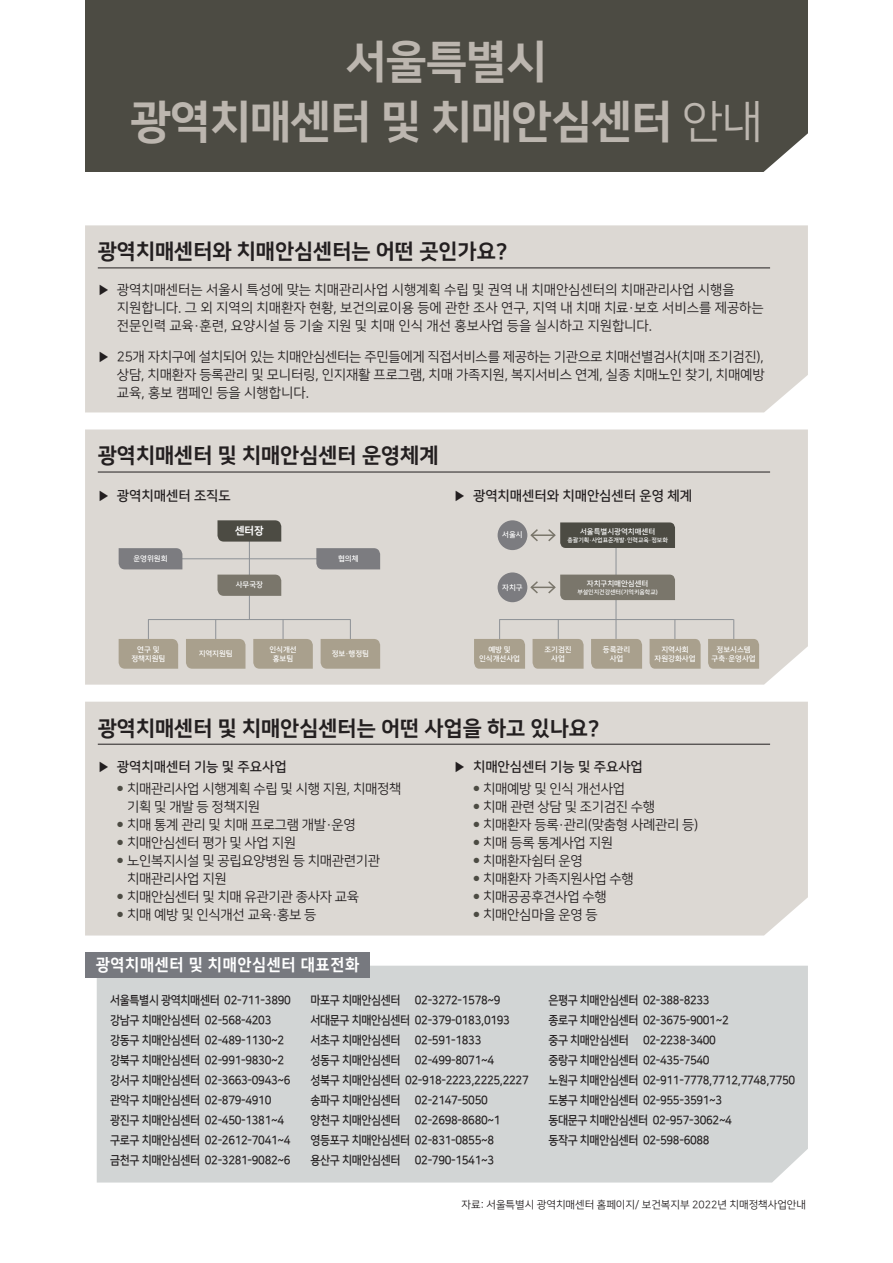
<style>
.page{position:relative;width:893px;height:1263px;background:#fff}
.page>*{position:absolute;margin:0;border:0;box-sizing:border-box;transform-origin:0 0}
.t1{font:45px/60px "Nanum Square OTFEB";letter-spacing:-.02em;color:#bcb6af;text-align:center}
.t2{font:21px "Nanum Square OTFEB";color:#231f20}
.t3{font:16.5px "Nanum Square OTFEB";letter-spacing:.04em;color:#fff;scale:.94 1}
.t4{font:13.5px/18px "Nanum Square OTFR";letter-spacing:-.02em;color:#231f20}
.t5{font:13.5px/18px "Nanum Square OTFR";color:#231f20}
.t6{font:13.5px "Nanum Square OTFB";color:#231f20}
.t7{font:12px/20px "Nanum Square B";letter-spacing:-.03em;color:#231f20;scale:.92 1}
.t8{font:10.5px "Nanum Square OTFR";color:#231f20}
.t9{font:10.5px "Nanum Square OTFEB";color:#fff}
.t10{font:7.5px/9px "Nanum Square OTFB";color:#fff;text-align:center}
.t11{font:6px "Nanum Square OTFB";color:#fff}
.s1{font-family:"Nanum Square OTFR"}
.s2{font-size:7.5px;color:#4c4b43}
</style>
<div class="page">
<div style="left:85px;top:0;width:723px;height:171px;background:#4c4b43"></div>
<svg style="left:751px;top:133px;width:57px;height:39px"></svg>
<div style="left:85px;top:225px;width:723px;height:187px;background:#dcd8d3"></div>
<hr style="left:98px;top:268px;width:672px;height:1px;background:#231f20">
<div style="left:85px;top:429px;width:723px;height:256px;background:#dcd8d3"></div>
<hr style="left:98px;top:472px;width:672px;height:1px;background:#231f20">
<div style="left:97px;top:966px;width:711px;height:216px;background:#d2d5d5"></div>
<div style="left:85px;top:953px;width:285px;height:25px;background:#77797f"></div>
<hr style="left:178px;top:558px;width:143px;height:1px;background:#8d9196">
<hr style="left:148px;top:619px;width:202px;height:1px;background:#8d9196">
<hr style="left:249px;top:540px;width:1px;height:79px;background:#8d9196">
<hr style="left:148px;top:619px;width:1px;height:39px;background:#8d9196">
<hr style="left:215px;top:619px;width:1px;height:39px;background:#8d9196">
<hr style="left:283px;top:619px;width:1px;height:39px;background:#8d9196">
<hr style="left:350px;top:619px;width:1px;height:39px;background:#8d9196">
<div style="left:119px;top:639px;width:59px;height:30px;background:#a9a08d"></div>
<div style="left:186px;top:639px;width:59px;height:30px;background:#a9a08d"></div>
<svg style="left:253px;top:639px;width:60px;height:30px;background:#aaa18e"></svg>
<div style="left:321px;top:639px;width:59px;height:30px;background:#a9a08d"></div>
<svg style="left:119px;top:548px;width:63px;height:21px"></svg>
<svg style="left:316px;top:548px;width:64px;height:21px"></svg>
<svg style="left:217px;top:520px;width:64px;height:22px"></svg>
<svg style="left:217px;top:575px;width:64px;height:21px"></svg>
<div style="left:85px;top:702px;width:723px;height:233px;background:#dcd8d3"></div>
<hr style="left:98px;top:744px;width:672px;height:1px;background:#231f20">
<hr style="left:499px;top:619px;width:235px;height:1px;background:#8d9196">
<hr style="left:616px;top:540px;width:1px;height:99px;background:#8d9196">
<hr style="left:499px;top:619px;width:1px;height:39px;background:#8d9196">
<hr style="left:558px;top:619px;width:1px;height:39px;background:#8d9196">
<hr style="left:675px;top:619px;width:1px;height:39px;background:#8d9196">
<hr style="left:733px;top:619px;width:1px;height:39px;background:#8d9196">
<div style="left:474px;top:639px;width:51px;height:30px;background:#a9a08d"></div>
<div style="left:533px;top:639px;width:51px;height:30px;background:#a9a08d"></div>
<div style="left:591px;top:639px;width:51px;height:30px;background:#a9a08d"></div>
<div style="left:650px;top:639px;width:51px;height:30px;background:#a9a08d"></div>
<div style="left:708px;top:639px;width:51px;height:30px;background:#a9a08d"></div>
<div style="left:498px;top:520px;width:29px;height:30px;background:#7c7c80;border-radius:50%"></div>
<hr style="left:531px;top:534px;width:24px;height:2px;background:#7a766b">
<svg style="left:529px;top:527px;width:10px;height:16px"></svg>
<svg style="left:547px;top:522px;width:128px;height:26px;background:#5c5b53"></svg>
<div style="left:498px;top:572px;width:29px;height:30px;background:#7c7c80;border-radius:50%"></div>
<svg style="left:529px;top:575px;width:146px;height:25px;background:#8d897f"></svg>
<h1 class="t1" style="left:130px;top:32px;width:634px">서울특별시<br>광역치매센터 및 치매안심센터 <span class="s1">안내</span></h1>
<h2 class="t2" style="left:98px;top:240px;width:411px">광역치매센터와 치매안심센터는 어떤 곳인가요?</h2>
<p class="t5" style="left:117px;top:281px;width:649px;text-indent:-19px">▶ 광역치매센터는 서울시 특성에 맞는 치매관리사업 시행계획 수립 및 권역 내 치매안심센터의 치매관리사업 시행을 지원합니다. 그 외 지역의 치매환자 현황, 보건의료이용 등에 관한 조사 연구, 지역 내 치매 치료·보호 서비스를 제공하는 전문인력 교육·훈련, 요양시설 등 기술 지원 및 치매 인식 개선 홍보사업 등을 실시하고 지원합니다.</p>
<p class="t4" style="left:117px;top:348px;width:649px;text-align:justify;text-indent:-19px">▶ 25개 자치구에 설치되어 있는 치매안심센터는 주민들에게 직접서비스를 제공하는 기관으로 치매선별검사(치매 조기검진), 상담, 치매환자 등록관리 및 모니터링, 인지재활 프로그램, 치매 가족지원, 복지서비스 연계, 실종 치매노인 찾기, 치매예방 교육, 홍보 캠페인 등을 시행합니다.</p>
<h2 class="t2" style="left:98px;top:444px;width:342px">광역치매센터 및 치매안심센터 운영체계</h2>
<p class="t6" style="left:98px;top:488px;width:135px"><span class="s1">▶</span> 광역치매센터 조직도</p>
<p class="t9" style="left:235px;top:525px;width:30px">센터장</p>
<p class="t10" style="left:133px;top:554px;width:36px">운영위원회</p>
<p class="t10" style="left:338px;top:554px;width:22px">협의체</p>
<p class="t10" style="left:236px;top:581px;width:29px">사무국장</p>
<p class="t6" style="left:454px;top:488px;width:240px"><span class="s1">▶</span> 광역치매센터와 치매안심센터 운영 체계</p>
<p class="t10" style="left:502px;top:531px;width:22px">서울시</p>
<p class="t10" style="left:502px;top:583px;width:22px">자치구</p>
<p class="t10" style="left:580px;top:527px;width:77px">서울특별시광역치매센터</p>
<p class="t11" style="left:567px;top:536px;width:102px">총괄기획·사업표준개발·인력교육·정보화</p>
<p class="t10" style="left:587px;top:579px;width:63px">자치구치매안심센터</p>
<p class="t11" style="left:577px;top:588px;width:82px">부설인지건강센터(기억키움학교)</p>
<p class="t10" style="left:131px;top:645px;width:36px">연구 및 정책지원팀</p>
<p class="t10" style="left:199px;top:649px;width:36px">지역지원팀</p>
<p class="t10" style="left:269px;top:645px;width:29px">인식개선 홍보팀</p>
<p class="t10" style="left:332px;top:649px;width:39px">정보·행정팀</p>
<p class="t10" style="left:479px;top:645px;width:42px">예방 및 인식개선사업</p>
<p class="t10" style="left:544px;top:645px;width:29px">조기검진 사업</p>
<p class="t10" style="left:603px;top:645px;width:29px">등록관리 사업</p>
<p class="t10" style="left:655px;top:645px;width:42px">지역사회 자원강화사업</p>
<p class="t10" style="left:711px;top:645px;width:46px">정보시스템 구축·운영사업</p>
<h2 class="t2" style="left:98px;top:716px;width:503px">광역치매센터 및 치매안심센터는 어떤 사업을 하고 있나요?</h2>
<p class="t6" style="left:98px;top:759px;width:190px"><span class="s1">▶</span> 광역치매센터 기능 및 주요사업</p>
<p class="t4" style="left:127px;top:780px;width:276px;text-indent:-10px"><span class="s2">●</span> 치매관리사업 시행계획 수립 및 시행 지원, 치매정책 기획 및 개발 등 정책지원</p>
<p class="t4" style="left:117px;top:816px;width:240px"><span class="s2">●</span> 치매 통계 관리 및 치매 프로그램 개발·운영</p>
<p class="t4" style="left:117px;top:834px;width:181px"><span class="s2">●</span> 치매안심센터 평가 및 사업 지원</p>
<p class="t4" style="left:127px;top:852px;width:254px;text-indent:-10px"><span class="s2">●</span> 노인복지시설 및 공립요양병원 등 치매관련기관 치매관리사업 지원</p>
<p class="t4" style="left:117px;top:888px;width:244px"><span class="s2">●</span> 치매안심센터 및 치매 유관기관 종사자 교육</p>
<p class="t4" style="left:117px;top:906px;width:201px"><span class="s2">●</span> 치매 예방 및 인식개선 교육·홍보 등</p>
<p class="t6" style="left:454px;top:759px;width:190px"><span class="s1">▶</span> 치매안심센터 기능 및 주요사업</p>
<p class="t4" style="left:473px;top:780px;width:153px"><span class="s2">●</span> 치매예방 및 인식 개선사업</p>
<p class="t4" style="left:473px;top:798px;width:184px"><span class="s2">●</span> 치매 관련 상담 및 조기검진 수행</p>
<p class="t4" style="left:473px;top:816px;width:227px"><span class="s2">●</span> 치매환자 등록·관리(맞춤형 사례관리 등)</p>
<p class="t4" style="left:473px;top:834px;width:141px"><span class="s2">●</span> 치매 등록 통계사업 지원</p>
<p class="t4" style="left:473px;top:852px;width:111px"><span class="s2">●</span> 치매환자쉼터 운영</p>
<p class="t4" style="left:473px;top:870px;width:162px"><span class="s2">●</span> 치매환자 가족지원사업 수행</p>
<p class="t4" style="left:473px;top:888px;width:135px"><span class="s2">●</span> 치매공공후견사업 수행</p>
<p class="t4" style="left:473px;top:906px;width:126px"><span class="s2">●</span> 치매안심마을 운영 등</p>
<h3 class="t3" style="left:96px;top:956px;width:282px">광역치매센터 및 치매안심센터 대표전화</h3>
<p class="t7" style="left:110px;top:990px;width:198px">서울특별시 광역치매센터 02-711-3890 강남구 치매안심센터 02-568-4203 강동구 치매안심센터 02-489-1130~2 강북구 치매안심센터 02-991-9830~2 강서구 치매안심센터 02-3663-0943~6 관악구 치매안심센터 02-879-4910 광진구 치매안심센터 02-450-1381~4 구로구 치매안심센터 02-2612-7041~4 금천구 치매안심센터 02-3281-9082~6</p>
<p class="t7" style="left:548px;top:990px;width:270px">은평구 치매안심센터 02-388-8233<br>종로구 치매안심센터 02-3675-9001~2<br>중구 치매안심센터 02-2238-3400<br>중랑구 치매안심센터 02-435-7540<br>노원구 치매안심센터 02-911-7778,7712,7748,7750 도봉구 치매안심센터 02-955-3591~3<br>동대문구 치매안심센터 02-957-3062~4<br>동작구 치매안심센터 02-598-6088</p>
<p class="t7" style="left:310px;top:990px;width:239px">마포구 치매안심센터 02-3272-1578~9 서대문구 치매안심센터 02-379-0183,0193 서초구 치매안심센터 02-591-1833<br>성동구 치매안심센터 02-499-8071~4<br>성북구 치매안심센터 02-918-2223,2225,2227 송파구 치매안심센터 02-2147-5050<br>양천구 치매안심센터 02-2698-8680~1 영등포구 치매안심센터 02-831-0855~8<br>용산구 치매안심센터 02-790-1541~3</p>
<p class="t8" style="left:462px;top:1199px;width:346px">자료: 서울특별시 광역치매센터 홈페이지/ 보건복지부 2022년 치매정책사업안내</p>
</div>
